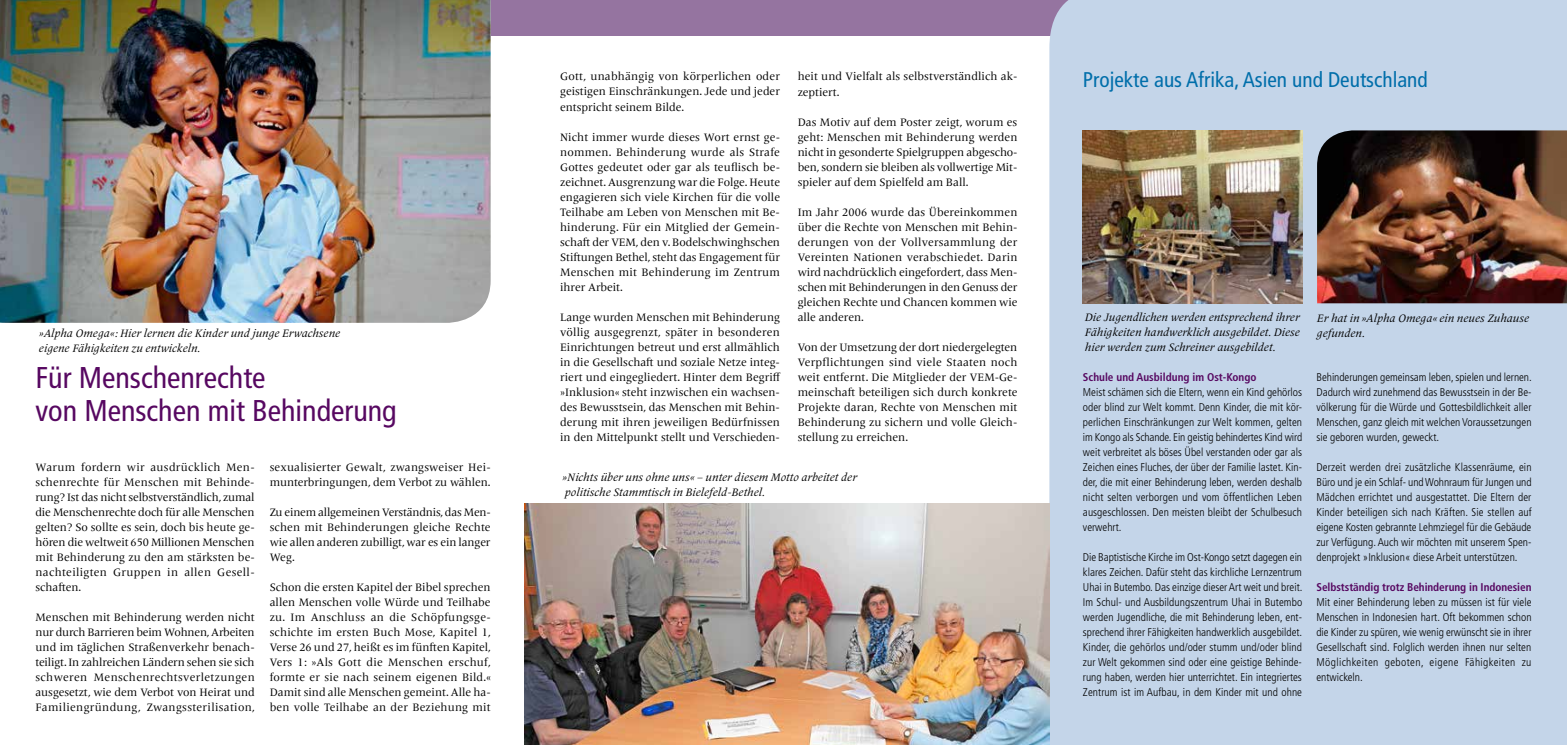
<style>
.page{position:relative;width:1567px;height:745px;background:#fff}
.page>*{position:absolute;margin:0;border:0;box-sizing:border-box;transform-origin:0 0}
.t1{font:condensed 30px/32.5px "Frutiger LT Pro";color:#570861}
.t2{font:condensed 21.25px "Frutiger LT Pro";color:#006eaa}
.t3{font:11.25px/15px "Frutiger Serif LT Pro";color:#000;text-align:justify}
.t4{font:300 condensed 11.25px/15px "Frutiger LT Pro";color:#000;text-align:justify}
.t5{font:italic 11.25px/15px "Frutiger Serif LT Pro";color:#000}
.t6{font:700 condensed 11.25px "Frutiger LT Pro";letter-spacing:-.005em;color:#570861}
</style>
<div class="page">
<svg style="left:1030px;top:35px;width:19px;height:1px"></svg>
<div style="left:0;top:0;width:1088px;height:35px;background:#9574a0"></div>
<div style="left:1049px;top:0;width:517px;height:744px;background:#c4d5e9"></div>
<img style="left:0;top:0;width:490px;height:322px">
<img style="left:1316px;top:130px;width:250px;height:173px">
<img style="left:524px;top:503px;width:525px;height:241px">
<img style="left:1082px;top:131px;width:219px;height:172px">
<p class="t5" style="left:39px;top:325px;width:303px">»Alpha Omega«: Hier lernen die Kinder und junge Erwachsene eigene Fähigkeiten zu entwickeln.</p>
<h1 class="t1" style="left:35px;top:361px;width:363px">Für Menschenrechte<br>von Menschen mit Behinderung</h1>
<p class="t3" style="left:270px;top:459px;width:222px">sexualisierter Gewalt, zwangsweiser Hei&shy;munterbringungen, dem Verbot zu wählen.</p>
<p class="t3" style="left:270px;top:504px;width:223px">Zu einem allgemeinen Verständnis, das Men&shy;schen mit Behinderungen gleiche Rechte wie allen anderen zubilligt, war es ein langer Weg.</p>
<p class="t3" style="left:270px;top:579px;width:223px">Schon die ersten Kapitel der Bibel sprechen allen Menschen volle Würde und Teilhabe zu. Im Anschluss an die Schöpfungsge&shy;schichte im ersten Buch Mose, Kapitel 1, Verse 26 und 27, heißt es im fünften Kapitel, Vers 1: »Als Gott die Menschen erschuf, formte er sie nach seinem eigenen Bild.« Damit sind alle Menschen gemeint. Alle ha&shy;ben volle Teilhabe an der Beziehung mit</p>
<p class="t3" style="left:35px;top:459px;width:221px">Warum fordern wir ausdrücklich Men&shy;schenrechte für Menschen mit Behinde&shy;rung? Ist das nicht selbstverständlich, zumal die Menschenrechte doch für alle Menschen gelten? So sollte es sein, doch bis heute ge&shy;hören die weltweit 650 Millionen Menschen mit Behinderung zu den am stärksten be&shy;nachteiligten Gruppen in allen Gesell&shy;schaften.</p>
<p class="t3" style="left:35px;top:609px;width:221px">Menschen mit Behinderung werden nicht nur durch Barrieren beim Wohnen, Arbeiten und im täglichen Straßenverkehr benach&shy;teiligt. In zahlreichen Ländern sehen sie sich schweren Menschenrechtsverletzungen ausgesetzt, wie dem Verbot von Heirat und Familiengründung, Zwangssterilisation,</p>
<p class="t3" style="left:560px;top:69px;width:221px">Gott, unabhängig von körperlichen oder geistigen Einschränkungen. Jede und jeder entspricht seinem Bilde.</p>
<p class="t3" style="left:560px;top:129px;width:221px">Nicht immer wurde dieses Wort ernst ge&shy;nommen. Behinderung wurde als Strafe Gottes gedeutet oder gar als teuflisch be&shy;zeichnet. Ausgrenzung war die Folge. Heute engagieren sich viele Kirchen für die volle Teilhabe am Leben von Menschen mit Be&shy;hinderung. Für ein Mitglied der Gemein&shy;schaft der VEM, den v. Bodelschwinghschen Stiftungen Bethel, steht das Engagement für Menschen mit Behinderung im Zentrum ihrer Arbeit.</p>
<p class="t3" style="left:560px;top:309px;width:222px">Lange wurden Menschen mit Behinderung völlig ausgegrenzt, später in besonderen Einrichtungen betreut und erst allmählich in die Gesellschaft und soziale Netze integ&shy;riert und eingegliedert. Hinter dem Begriff »Inklusion« steht inzwischen ein wachsen&shy;des Bewusstsein, das Menschen mit Behin&shy;derung mit ihren jeweiligen Bedürfnissen in den Mittelpunkt stellt und Verschieden-</p>
<p class="t3" style="left:797px;top:69px;width:221px">heit und Vielfalt als selbstverständlich ak&shy;zeptiert.</p>
<p class="t3" style="left:797px;top:114px;width:221px">Das Motiv auf dem Poster zeigt, worum es geht: Menschen mit Behinderung werden nicht in gesonderte Spielgruppen abgescho&shy;ben, sondern sie bleiben als vollwertige Mit&shy;spieler auf dem Spielfeld am Ball.</p>
<p class="t3" style="left:797px;top:204px;width:221px">Im Jahr 2006 wurde das Übereinkommen über die Rechte von Menschen mit Behin&shy;derungen von der Vollversammlung der Vereinten Nationen verabschiedet. Darin wird nachdrücklich eingefordert, dass Men&shy;schen mit Behinderungen in den Genuss der gleichen Rechte und Chancen kommen wie alle anderen.</p>
<p class="t3" style="left:797px;top:339px;width:221px">Von der Umsetzung der dort niedergelegten Verpflichtungen sind viele Staaten noch weit entfernt. Die Mitglieder der VEM-Ge&shy;meinschaft beteiligen sich durch konkrete Projekte daran, Rechte von Menschen mit Behinderung zu sichern und volle Gleich&shy;stellung zu erreichen.</p>
<p class="t5" style="left:562px;top:469px;width:296px">»Nichts über uns ohne uns« – unter diesem Motto arbeitet der politische Stammtisch in Bielefeld-Bethel.</p>
<h2 class="t2" style="left:1082px;top:67px;width:346px">Projekte aus Afrika, Asien und Deutschland</h2>
<p class="t5" style="left:1084px;top:309px;width:216px;text-align:justify">Die Jugendlichen werden entsprechend ihrer Fähigkeiten handwerklich ausgebildet. Diese hier werden zum Schreiner ausgebildet.</p>
<p class="t6" style="left:1082px;top:370px;width:175px">Schule und Ausbildung im Ost-Kongo</p>
<p class="t4" style="left:1082px;top:384px;width:221px">Meist schämen sich die Eltern, wenn ein Kind gehörlos oder blind zur Welt kommt. Denn Kinder, die mit kör&shy;perlichen Einschränkungen zur Welt kommen, gelten im Kongo als Schande. Ein geistig behindertes Kind wird weit verbreitet als böses Übel verstanden oder gar als Zeichen eines Fluches, der über der Familie lastet. Kin&shy;der, die mit einer Behinderung leben, werden deshalb nicht selten verborgen und vom öffentlichen Leben ausgeschlossen. Den meisten bleibt der Schulbesuch verwehrt.</p>
<p class="t4" style="left:1082px;top:549px;width:221px">Die Baptistische Kirche im Ost-Kongo setzt dagegen ein klares Zeichen. Dafür steht das kirchliche Lernzentrum Uhai in Butembo. Das einzige dieser Art weit und breit.<br>Im Schul- und Ausbildungszentrum Uhai in Butembo werden Jugendliche, die mit Behinderung leben, ent&shy;sprechend ihrer Fähigkeiten handwerklich ausgebildet.<br>Kinder, die gehörlos und/oder stumm und/oder blind zur Welt gekommen sind oder eine geistige Behinde&shy;rung haben, werden hier unterrichtet. Ein integriertes Zentrum ist im Aufbau, in dem Kinder mit und ohne</p>
<p class="t5" style="left:1316px;top:310px;width:214px">Er hat in »Alpha Omega« ein neues Zuhause gefunden.</p>
<p class="t4" style="left:1316px;top:369px;width:217px">Behinderungen gemeinsam leben, spielen und lernen.<br>Dadurch wird zunehmend das Bewusstsein in der Be&shy;völkerung für die Würde und Gottesbildlichkeit aller Menschen, ganz gleich mit welchen Voraussetzungen sie geboren wurden, geweckt.</p>
<p class="t4" style="left:1316px;top:459px;width:217px">Derzeit werden drei zusätzliche Klassenräume, ein Büro und je ein Schlaf- und Wohnraum für Jungen und Mädchen errichtet und ausgestattet. Die Eltern der Kinder beteiligen sich nach Kräften. Sie stellen auf eigene Kosten gebrannte Lehmziegel für die Gebäude zur Verfügung. Auch wir möchten mit unserem Spen&shy;denprojekt »Inklusion« diese Arbeit unterstützen.</p>
<p class="t6" style="left:1316px;top:580px;width:216px">Selbstständig trotz Behinderung in Indonesien</p>
<p class="t4" style="left:1316px;top:594px;width:217px">Mit einer Behinderung leben zu müssen ist für viele Menschen in Indonesien hart. Oft bekommen schon die Kinder zu spüren, wie wenig erwünscht sie in ihrer Gesellschaft sind. Folglich werden ihnen nur selten Möglichkeiten geboten, eigene Fähigkeiten zu entwickeln.</p>
</div>
